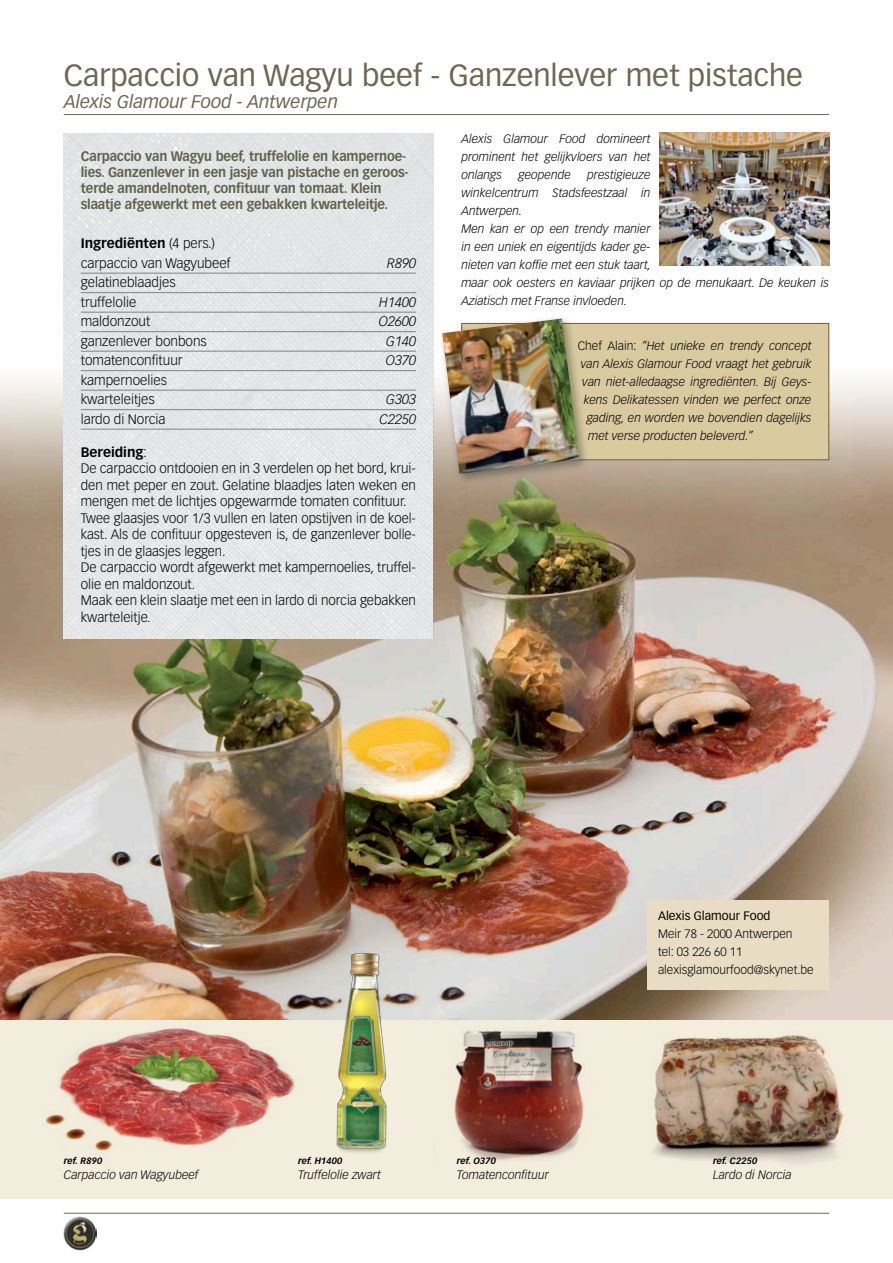
<style>
.page{position:relative;width:893px;height:1263px;background:#fff}
.page>*{position:absolute;margin:0;border:0;box-sizing:border-box;transform-origin:0 0}
.t1{font:30px "Vectora LT Std";color:#6e6751}
.t2{font:italic 18px "Vectora LT Std";color:#6e6751}
.t3{font:300 13.5px/16.5px "Vectora LT Std";color:#000;text-align:justify}
.t4{font:700 13.5px/16.2px "Vectora LT Std";letter-spacing:-.01em;color:#62614e;scale:.95 1}
.t5{font:italic 300 13.5px "Vectora LT Std";color:#000}
.t6{font:700 13.5px "Vectora LT Std";color:#000}
.body{font:italic 300 12px/18px "Vectora LT Std";color:#000;text-align:justify}
.body-2{font:300 12px "Vectora LT Std";color:#000}
.body-3{font:12px "Vectora LT Std";color:#000}
.t7{font:italic 700 9px "Vectora LT Std";color:#000}
.s1{font-weight:300}
.s2{font-style:normal}
</style>
<div class="page">
<hr style="left:64px;top:1213px;width:765px;height:1px;background:#6e6751">
<img style="left:63px;top:1217px;width:34px;height:34px">
<img style="left:0;top:288px;width:893px;height:732px">
<div style="left:0;top:1020px;width:893px;height:178px;background:#f3eddd"></div>
<img style="left:64px;top:133px;width:369px;height:506px">
<hr style="left:64px;top:114px;width:765px;height:1px;background:#6e6751">
<img style="left:653px;top:1035px;width:191px;height:129px">
<div style="left:462px;top:323px;width:367px;height:137px;background:#d9caa0"></div>
<div style="left:461px;top:323px;width:368px;height:137px;border:1px solid #755b41"></div>
<hr style="left:81px;top:273px;width:335px;height:1px;background:#818284">
<hr style="left:81px;top:292px;width:335px;height:1px;background:#818284">
<hr style="left:81px;top:312px;width:335px;height:1px;background:#818284">
<hr style="left:81px;top:331px;width:335px;height:1px;background:#818284">
<hr style="left:81px;top:351px;width:335px;height:1px;background:#818284">
<hr style="left:81px;top:370px;width:335px;height:1px;background:#818284">
<hr style="left:81px;top:390px;width:335px;height:1px;background:#818284">
<hr style="left:81px;top:409px;width:335px;height:1px;background:#818284">
<hr style="left:81px;top:429px;width:335px;height:1px;background:#818284">
<div style="left:437px;top:313px;width:152px;height:171px;background:#000;opacity:.35"></div>
<img style="left:442px;top:319px;width:137px;height:155px">
<img style="left:434px;top:1018px;width:171px;height:143px">
<img style="left:659px;top:133px;width:170px;height:133px">
<div style="left:647px;top:900px;width:182px;height:90px;background:#e8dcc4"></div>
<img style="left:32px;top:1003px;width:272px;height:148px">
<img style="left:323px;top:946px;width:77px;height:207px">
<p class="t1" style="left:64px;top:58px;width:741px">Carpaccio van Wagyu beef - Ganzenlever met pistache</p>
<p class="t2" style="left:64px;top:91px;width:276px">Alexis Glamour Food - Antwerpen</p>
<p class="t4" style="left:81px;top:148px;width:347px">Carpaccio van Wagyu beef, truffelolie en kampernoe&shy;lies. Ganzenlever in een jasje van pistache en geroos&shy;terde amandelnoten, confituur van tomaat. Klein slaatje afgewerkt met een gebakken kwarteleitje.</p>
<p class="t6" style="left:81px;top:235px;width:136px">Ingrediënten <span class="s1">(4 pers.)</span></p>
<p class="t3" style="left:81px;top:255px;width:151px">carpaccio van Wagyubeef</p>
<p class="t5" style="left:387px;top:255px;width:30px">R890</p>
<p class="t3" style="left:81px;top:274px;width:96px">gelatineblaadjes</p>
<p class="t3" style="left:81px;top:294px;width:57px">truffelolie</p>
<p class="t5" style="left:379px;top:294px;width:38px">H1400</p>
<p class="t3" style="left:81px;top:313px;width:71px">maldonzout</p>
<p class="t5" style="left:379px;top:314px;width:39px">O2600</p>
<p class="t3" style="left:81px;top:333px;width:128px">ganzenlever bonbons</p>
<p class="t5" style="left:386px;top:333px;width:31px">G140</p>
<p class="t3" style="left:81px;top:352px;width:103px">tomatenconfituur</p>
<p class="t5" style="left:386px;top:353px;width:32px">O370</p>
<p class="t3" style="left:81px;top:372px;width:88px">kampernoelies</p>
<p class="t3" style="left:81px;top:391px;width:75px">kwarteleitjes</p>
<p class="t5" style="left:386px;top:392px;width:31px">G303</p>
<p class="t3" style="left:81px;top:411px;width:86px">lardo di Norcia</p>
<p class="t5" style="left:380px;top:411px;width:38px">C2250</p>
<p class="t6" style="left:81px;top:444px;width:68px">Bereiding<span class="s1">:</span></p>
<p class="t3" style="left:81px;top:460px;width:337px">De carpaccio ontdooien en in 3 verdelen op het bord, krui&shy;den met peper en zout. Gelatine blaadjes laten weken en mengen met de lichtjes opgewarmde tomaten confituur.</p>
<p class="t3" style="left:81px;top:510px;width:337px">Twee glaasjes voor 1/3 vullen en laten opstijven in de koel&shy;kast. Als de confituur opgesteven is, de ganzenlever bolle&shy;tjes in de glaasjes leggen.</p>
<p class="t3" style="left:81px;top:559px;width:337px">De carpaccio wordt afgewerkt met kampernoelies, truffel&shy;olie en maldonzout.</p>
<p class="t3" style="left:81px;top:592px;width:337px">Maak een klein slaatje met een in lardo di norcia gebakken kwarteleitje.</p>
<p class="body" style="left:461px;top:130px;width:191px">Alexis Glamour Food domineert prominent het gelijkvloers van het onlangs</p>
<p class="body" style="left:461px;top:166px;width:191px;text-indent:126px">prestigieuze winkelcentrum Stadsfeestzaal in Antwerpen.</p>
<p class="body" style="left:461px;top:220px;width:369px;text-align:left">Men kan er op een trendy manier<br>in een uniek en eigentijds kader ge-<br>nieten van koffie met een stuk taart,<br>maar ook oesters en kaviaar prijken op de menukaart. De keuken is Aziatisch met Franse invloeden.</p>
<p class="body" style="left:518px;top:166px;width:54px">geopende</p>
<p class="body" style="left:578px;top:337px;width:235px"><span class="s2">Chef Alain:</span> “Het unieke en trendy concept</p>
<p class="body" style="left:581px;top:355px;width:232px">van Alexis Glamour Food vraagt het gebruik</p>
<p class="body" style="left:582px;top:373px;width:231px">van niet-alledaagse ingrediënten. Bij Geys-</p>
<p class="body" style="left:584px;top:391px;width:229px">kens Delikatessen vinden we perfect onze</p>
<p class="body" style="left:587px;top:409px;width:226px">gading, en worden we bovendien dagelijks</p>
<p class="body" style="left:588px;top:427px;width:166px">met verse producten beleverd.”</p>
<p class="t7" style="left:64px;top:1156px;width:40px">ref. R890</p>
<p class="body" style="left:64px;top:1165px;width:136px">Carpaccio van Wagyubeef</p>
<p class="t7" style="left:298px;top:1156px;width:46px">ref. H1400</p>
<p class="body" style="left:298px;top:1165px;width:84px">Truffelolie zwart</p>
<p class="t7" style="left:457px;top:1156px;width:41px">ref. O370</p>
<p class="body" style="left:457px;top:1165px;width:94px">Tomatenconfituur</p>
<p class="body-3" style="left:658px;top:909px;width:114px">Alexis Glamour Food</p>
<p class="body-2" style="left:658px;top:927px;width:136px">Meir 78 - 2000 Antwerpen</p>
<p class="body-2" style="left:658px;top:945px;width:86px">tel: 03 226 60 11</p>
<p class="body-2" style="left:658px;top:963px;width:157px">alexisglamourfood@skynet.be</p>
<p class="t7" style="left:713px;top:1156px;width:46px">ref. C2250</p>
<p class="body" style="left:713px;top:1165px;width:80px">Lardo di Norcia</p>
</div>
